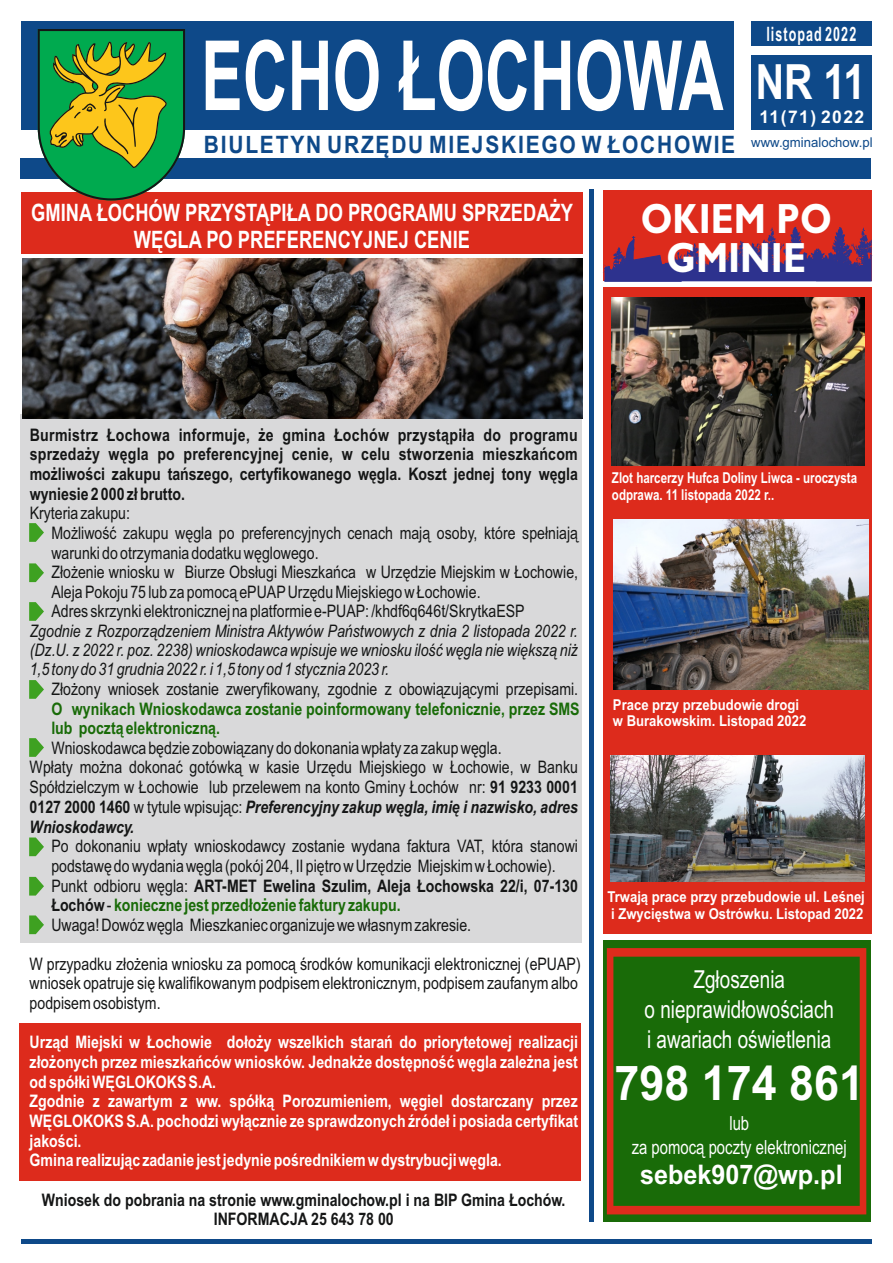
<style>
.page{position:relative;width:893px;height:1263px;background:#fff}
.page>*{position:absolute;margin:0;border:0;box-sizing:border-box;transform-origin:0 0}
.t1{font:700 96.9px "Arial Narrow";color:#fff;scale:.78 1}
.t2{font:700 48.6px "Arial";color:#fff;scale:.81 1}
.t3{font:700 48px "Arial";color:#fff;scale:.93 1}
.t4{font:700 42.45px/38.1px "Gill Sans";color:#fff;text-align:center;scale:.86 1}
.t5{font:700 27px "Arial";color:#fff;scale:.93 1}
.t6{font:24.75px/30px "Arial Narrow";color:#fff;text-align:center;scale:.93 1}
.t7{font:700 24px/27.5px "Arial Narrow";color:#fff;text-align:center;scale:.93 1}
.t8{font:700 24px "Arial";letter-spacing:.085em;color:#0e4989;scale:.87 1}
.t9{font:700 19.8px "Arial";letter-spacing:.085em;color:#fff;scale:.63 1}
.t10{font:19.5px/23.5px "Arial Narrow";color:#fff;text-align:center;scale:.93 1}
.t11{font:700 17.4px "Arial";letter-spacing:.085em;color:#fff}
.t12{font:17.25px/19.6px "Arial Narrow";color:#151616}
.t13{font:700 17.25px/19.6px "Arial Narrow";color:#fff}
.t14{font:700 17.25px/19.6px "Arial Narrow";color:#151616;text-align:justify}
.t15{font:italic 17.25px/19.4px "Arial Narrow";color:#151616;text-align:justify}
.t16{font:700 17.25px/19.6px "Arial Narrow";color:#196b08}
.t17{font:700 15px/16.6px "Arial";color:#fff;scale:.87 1}
.t18{font:700 15px/17.1px "Arial Narrow";color:#fff;scale:.94 1}
.t19{font:13.5px "Arial";color:#0e4989}
.s1{font-weight:700}
.s2{font-weight:700;font-style:italic}
.s3{font-weight:700;color:#196b08}
</style>
<div class="page">
<div style="left:21px;top:414px;width:561px;height:529px;background:#d9d9da"></div>
<div style="left:20px;top:1023px;width:561px;height:158px;background:#dd2b1c"></div>
<div style="left:21px;top:192px;width:562px;height:61px;background:#dd2b1c"></div>
<div style="left:21px;top:21px;width:713px;height:108px;background:#0e4989"></div>
<div style="left:751px;top:21px;width:121px;height:25px;background:#0e4989"></div>
<div style="left:751px;top:55px;width:121px;height:74px;background:#0e4989"></div>
<div style="left:21px;top:158px;width:850px;height:20px;background:#0e4989"></div>
<hr style="left:21px;top:1239px;width:850px;height:4px;background:#0e4989">
<hr style="left:589px;top:190px;width:4px;height:1032px;background:#0e4989">
<div style="left:603px;top:288px;width:269px;height:646px;background:#dd2b1c"></div>
<div style="left:604px;top:191px;width:268px;height:90px;background:#dd2b1c"></div>
<svg style="left:604px;top:227px;width:268px;height:55px"></svg>
<svg style="left:38px;top:29px;width:147px;height:171px;background:#599f40"></svg>
<img style="left:22px;top:259px;width:560px;height:160px">
<div style="left:603px;top:940px;width:267px;height:282px;background:#196b08"></div>
<svg style="left:607px;top:948px;width:259px;height:266px"></svg>
<img style="left:610px;top:755px;width:254px;height:126px">
<img style="left:613px;top:519px;width:255px;height:170px">
<img style="left:612px;top:298px;width:252px;height:168px">
<svg style="left:29px;top:523px;width:15px;height:19px"></svg>
<svg style="left:29px;top:563px;width:15px;height:19px"></svg>
<svg style="left:29px;top:602px;width:15px;height:19px"></svg>
<svg style="left:29px;top:680px;width:15px;height:19px"></svg>
<svg style="left:29px;top:738px;width:15px;height:19px"></svg>
<svg style="left:29px;top:837px;width:15px;height:19px"></svg>
<svg style="left:29px;top:877px;width:15px;height:18px"></svg>
<svg style="left:29px;top:915px;width:15px;height:19px"></svg>
<h1 class="t1" style="left:201px;top:39px;width:671px">ECHO ŁOCHOWA</h1>
<h3 class="t8" style="left:204px;top:135px;width:612px">BIULETYN URZĘDU MIEJSKIEGO W ŁOCHOWIE</h3>
<p class="t9" style="left:766px;top:27px;width:144px">listopad 2022</p>
<h2 class="t2" style="left:756px;top:63px;width:137px">NR 11</h2>
<p class="t11" style="left:759px;top:111px;width:106px">11(71) 2022</p>
<p class="t19" style="left:751px;top:137px;width:123px">www.gminalochow.pl</p>
<h3 class="t7" style="left:31px;top:201px;width:584px">GMINA ŁOCHÓW PRZYSTĄPIŁA DO PROGRAMU SPRZEDAŻY<br>WĘGLA PO PREFERENCYJNEJ CENIE</h3>
<h3 class="t4" style="left:641px;top:205px;width:224px">OKIEM PO<br>GMINIE</h3>
<p class="t14" style="left:30px;top:426px;width:550px">Burmistrz Łochowa informuje, że gmina Łochów przystąpiła do programu sprzedaży węgla po preferencyjnej cenie, w celu stworzenia mieszkańcom możliwości zakupu tańszego, certyfikowanego węgla. Koszt jednej tony węgla wyniesie 2 000 zł brutto.</p>
<p class="t12" style="left:51px;top:505px;width:528px;text-indent:-22px">Kryteria zakupu:<br>Możliwość zakupu węgla po preferencyjnych cenach mają osoby, które spełniają warunki do otrzymania dodatku węglowego.<br>Złożenie wniosku w Biurze Obsługi Mieszkańca w Urzędzie Miejskim w Łochowie, Aleja Pokoju 75 lub za pomocą ePUAPUrzędu Miejskiego w Łochowie.<br>Adres skrzynki elektronicznej na platformie e-PUAP: /khdf6q646t/SkrytkaESP</p>
<p class="t15" style="left:30px;top:622px;width:550px">Zgodnie z Rozporządzeniem Ministra Aktywów Państwowych z dnia 2 listopada 2022 r. (Dz.U. z 2022 r. poz. 2238) wnioskodawca wpisuje we wniosku ilość węgla nie większą niż 1,5 tony do 31 grudnia 2022 r. i 1,5 tony od 1 stycznia 2023 r.</p>
<p class="t12" style="left:51px;top:681px;width:528px">Złożony wniosek zostanie zweryfikowany, zgodnie z obowiązującymi przepisami.</p>
<p class="t16" style="left:51px;top:700px;width:530px">O wynikach Wnioskodawca zostanie poinformowany telefonicznie, przez SMS lub pocztą elektroniczną.</p>
<p class="t12" style="left:30px;top:739px;width:550px;text-indent:22px">Wnioskodawca będzie zobowiązany do dokonania wpłaty za zakup węgla.<br>Wpłaty można dokonać gotówką w kasie Urzędu Miejskiego w Łochowie, w Banku Spółdzielczym w Łochowie lub przelewem na konto Gminy Łochów nr: <span class="s1">91 9233 0001<br>0127 2000 1460</span> w tytule wpisując: <span class="s2">Preferencyjny zakup węgla, imię i nazwisko, adres Wnioskodawcy.</span></p>
<p class="t12" style="left:51px;top:838px;width:528px">Po dokonaniu wpłaty wnioskodawcy zostanie wydana faktura VAT, która stanowi podstawę do wydania węgla (pokój 204, II piętro w Urzędzie Miejskim w Łochowie).<br>Punkt odbioru węgla: <span class="s1">ART-MET Ewelina Szulim, Aleja Łochowska 22/i, 07-130<br>Łochów</span>- <span class="s3">konieczne jest przedłożenie faktury zakupu.<br></span>Uwaga! Dowóz węgla Mieszkaniec organizuje we własnym zakresie.</p>
<p class="t12" style="left:30px;top:955px;width:553px">W przypadku złożenia wniosku za pomocą środków komunikacji elektronicznej (ePUAP) wniosek opatruje się kwalifikowanym podpisem elektronicznym, podpisem zaufanym albo podpisem osobistym.</p>
<p class="t13" style="left:30px;top:1034px;width:550px">Urząd Miejski w Łochowie dołoży wszelkich starań do priorytetowej realizacji złożonych przez mieszkańców wniosków. Jednakże dostępność węgla zależna jest od spółki WĘGLOKOKS S.A.<br>Zgodnie z zawartym z ww. spółką Porozumieniem, węgiel dostarczany przez WĘGLOKOKS S.A. pochodzi wyłącznie ze sprawdzonych źródeł i posiada certyfikat jakości.<br>Gmina realizując zadanie jest jedynie pośrednikiem w dystrybucji węgla.</p>
<p class="t14" style="left:42px;top:1191px;width:525px;text-align:center">Wniosek do pobrania na stronie www.gminalochow.pl i na BIP Gmina Łochów.<br>INFORMACJA 25 643 78 00</p>
<p class="t18" style="left:612px;top:471px;width:262px">Zlot harcerzy Hufca Doliny Liwca - uroczysta odprawa. 11 listopada 2022 r..</p>
<p class="t17" style="left:613px;top:697px;width:224px">Prace przy przebudowie drogi w Burakowskim. Listopad 2022</p>
<p class="t17" style="left:608px;top:890px;width:297px">Trwają prace przy przebudowie ul. Leśnej i Zwycięstwa w Ostrówku. Listopad 2022</p>
<h3 class="t6" style="left:644px;top:967px;width:205px">Zgłoszenia<br>o nieprawidłowościach i awariach oświetlenia</h3>
<h3 class="t3" style="left:615px;top:1065px;width:270px">798 174 861</h3>
<p class="t10" style="left:632px;top:1113px;width:233px">lub<br>za pomocą poczty elektronicznej</p>
<h3 class="t5" style="left:640px;top:1165px;width:219px">sebek907@wp.pl</h3>
</div>
